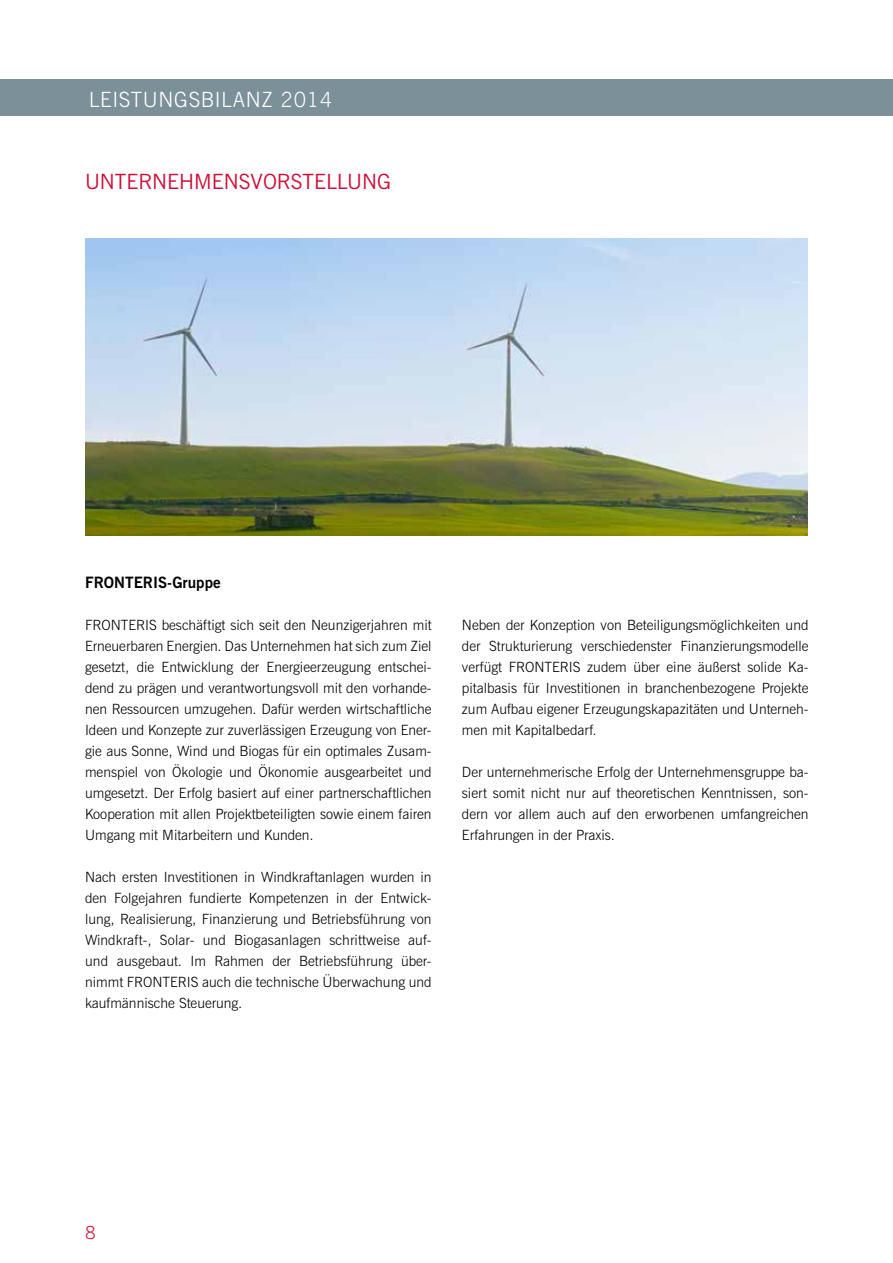
<style>
.page{position:relative;width:893px;height:1263px;background:#fff}
.page>*{position:absolute;margin:0;border:0;box-sizing:border-box;transform-origin:0 0}
.t1{font:21px "News Gothic BT";color:#ce103b}
.t2{font:300 21px "News Gothic BT";letter-spacing:.03em;color:#fff}
.t3{font:300 18px "News Gothic BT";color:#ce103b}
.t4{font:700 15.6px "News Gothic BT";color:#000}
.t5{font:300 14.1px/21px "News Gothic BT";color:#000;text-align:justify}
</style>
<div class="page">
<div style="left:0;top:79px;width:893px;height:37px;background:#7c909a"></div>
<img style="left:85px;top:238px;width:723px;height:298px">
<h1 class="t2" style="left:89px;top:87px;width:245px">LEISTUNGSBILANZ 2014</h1>
<h1 class="t1" style="left:85px;top:169px;width:307px">UNTERNEHMENSVORSTELLUNG</h1>
<p class="t4" style="left:85px;top:573px;width:137px">FRONTERIS-Gruppe</p>
<p class="t5" style="left:85px;top:615px;width:348px">FRONTERIS beschäftigt sich seit den Neunzigerjahren mit Erneuerbaren Energien. Das Unternehmen hat sich zum Ziel gesetzt, die Entwicklung der Energieerzeugung entschei&shy;dend zu prägen und verantwortungsvoll mit den vorhande&shy;nen Ressourcen umzugehen. Dafür werden wirtschaftliche Ideen und Konzepte zur zuverlässigen Erzeugung von Ener&shy;gie aus Sonne, Wind und Biogas für ein optimales Zusam&shy;menspiel von Ökologie und Ökonomie ausgearbeitet und umgesetzt. Der Erfolg basiert auf einer partnerschaftlichen Kooperation mit allen Projektbeteiligten sowie einem fairen Umgang mit Mitarbeitern und Kunden.</p>
<p class="t5" style="left:85px;top:867px;width:348px">Nach ersten Investitionen in Windkraftanlagen wurden in den Folgejahren fundierte Kompetenzen in der Entwick&shy;lung, Realisierung, Finanzierung und Betriebsführung von Windkraft-, Solar- und Biogasanlagen schrittweise auf&shy;und ausgebaut. Im Rahmen der Betriebsführung über&shy;nimmt FRONTERIS auch die technische Überwachung und kaufmännische Steuerung.</p>
<p class="t5" style="left:462px;top:615px;width:348px">Neben der Konzeption von Beteiligungsmöglichkeiten und der Strukturierung verschiedenster Finanzierungsmodelle verfügt FRONTERIS zudem über eine äußerst solide Ka&shy;pitalbasis für Investitionen in branchenbezogene Projekte zum Aufbau eigener Erzeugungskapazitäten und Unterneh&shy;men mit Kapitalbedarf.</p>
<p class="t5" style="left:462px;top:762px;width:348px">Der unternehmerische Erfolg der Unternehmensgruppe ba&shy;siert somit nicht nur auf theoretischen Kenntnissen, son&shy;dern vor allem auch auf den erworbenen umfangreichen Erfahrungen in der Praxis.</p>
<p class="t3" style="left:85px;top:1222px;width:12px">8</p>
</div>
